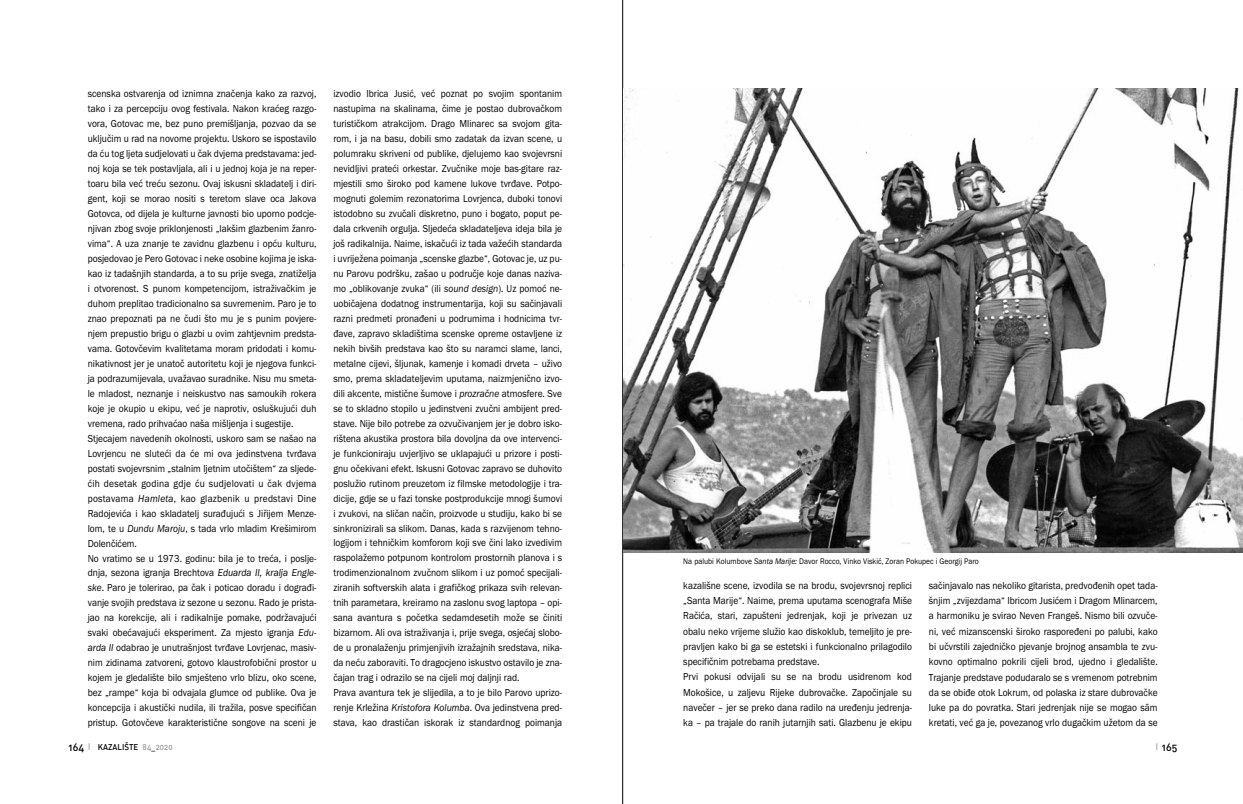
<style>
.page{position:relative;width:1243px;height:804px;background:#fff}
.page>*{position:absolute;margin:0;border:0;box-sizing:border-box;transform-origin:0 0}
.t1{font:10.5px/15px "Franklin Gothic";color:#000;scale:.9 1}
.t2{font:10.5px "DIN Medium Rounded";color:#000}
.t3{font:8.4px "Franklin Gothic";color:#000;scale:.9 1}
.t4{font:8.4px "DIN Medium Rounded";color:#000;scale:.95 1}
.s1{font-style:italic}
.s2{font-size:10.5px}
.s3{font-size:9.45px;color:#969696}
.s4{color:#999}
</style>
<div class="page">
<hr style="left:622px;top:0;width:1px;height:803px;background:#000">
<img style="left:623px;top:89px;width:620px;height:463px">
<p class="t1" style="left:88px;top:87px;width:256px">scenska ostvarenja od iznimna značenja kako za razvoj, tako i za percepciju ovog festivala. Nakon kraćeg razgo&shy;vora, Gotovac me, bez puno premišljanja, pozvao da se uključim u rad na novome projektu. Uskoro se ispostavilo da ću tog ljeta sudjelovati u čak dvjema predstavama: jed&shy;noj koja se tek postavljala, ali i u jednoj koja je na reper&shy;toaru bila već treću sezonu. Ovaj iskusni skladatelj i diri&shy;gent, koji se morao nositi s teretom slave oca Jakova Gotovca, od dijela je kulturne javnosti bio uporno podcje&shy;njivan zbog svoje priklonjenosti „lakšim glazbenim žanro&shy;vima“. A uza znanje te zavidnu glazbenu i opću kulturu, posjedovao je Pero Gotovac i neke osobine kojima je iska&shy;kao iz tadašnjih standarda, a to su prije svega, znatiželja i otvorenost. S punom kompetencijom, istraživačkim je duhom preplitao tradicionalno sa suvremenim. Paro je to znao prepoznati pa ne čudi što mu je s punim povjere&shy;njem prepustio brigu o glazbi u ovim zahtjevnim predsta&shy;vama. Gotovčevim kvalitetama moram pridodati i komu&shy;nikativnost jer je unatoč autoritetu koji je njegova funkci&shy;ja podrazumijevala, uvažavao suradnike. Nisu mu smeta&shy;le mladost, neznanje i neiskustvo nas samoukih rokera koje je okupio u ekipu, već je naprotiv, osluškujući duh vremena, rado prihvaćao naša mišljenja i sugestije.<br>Stjecajem navedenih okolnosti, uskoro sam se našao na Lovrjencu ne sluteći da će mi ova jedinstvena tvrđava postati svojevrsnim „stalnim ljetnim utočištem“ za sljede&shy;ćih desetak godina gdje ću sudjelovati u čak dvjema postavama <span class="s1">Hamleta</span>, kao glazbenik u predstavi Dine Radojevića i kao skladatelj surađujući s Jiřijem Menze - lom, te u <span class="s1">Dundu Maroju</span>, s tada vrlo mladim Krešimirom Dolenčićem.<br>No vratimo se u 1973. godinu: bila je to treća, i poslje&shy;dnja, sezona igranja Brechtova <span class="s1">Eduarda II, kralja En gle - ske</span>. Paro je tolerirao, pa čak i poticao doradu i dograđi&shy;vanje svojih predstava iz sezone u sezonu. Rado je prista&shy;jao na korekcije, ali i radikalnije pomake, podržavajući sva ki obećavajući eksperiment. Za mjesto igranja <span class="s1">Edu - arda II</span> odabrao je unutrašnjost tvrđave Lovrjenac, masiv - nim zidinama zatvoreni, gotovo klaustrofobični prostor u kojem je gledalište bilo smješteno vrlo blizu, oko scene, bez „rampe“ koja bi odvajala glumce od publike. Ova je koncepcija i akustički nudila, ili tražila, posve specifičan pristup. Gotovčeve karakteristične songove na sceni je</p>
<p class="t1" style="left:333px;top:87px;width:256px">izvodio Ibrica Jusić, već poznat po svojim spontanim nastupima na skalinama, čime je postao dubrovačkom turističkom atrakcijom. Drago Mlinarec sa svojom gita&shy;rom, i ja na basu, dobili smo zadatak da izvan scene, u polumraku skriveni od publike, djelujemo kao svojevrsni nevidljivi prateći orkestar. Zvučnike moje bas-gitare raz&shy;mjestili smo široko pod kamene lukove tvrđave. Pot po - mognuti golemim rezonatorima Lovrjenca, duboki tonovi istodobno su zvučali diskretno, puno i bogato, poput pe - dala crkvenih orgulja. Sljedeća skladateljeva ideja bila je još radikalnija. Naime, iskačući iz tada važećih standarda i uvriježena poimanja „scenske glazbe“, Gotovac je, uz pu - nu Parovu podršku, zašao u područje koje danas naziva&shy;mo „oblikovanje zvuka“ (ili <span class="s1">sound design</span>). Uz pomoć ne - uobičajena dodatnog instrumentarija, koji su sačinjavali razni predmeti pronađeni u podrumima i hodnicima tvr&shy;đave, zapravo skladištima scenske opreme ostavljene iz nekih bivših predstava kao što su naramci slame, lanci, metalne cijevi, šljunak, kamenje i komadi drveta – uživo smo, prema skladateljevim uputama, naizmjenično izvo&shy;dili akcente, mistične šumove i <span class="s1">prozračne</span> atmosfere. Sve se to skladno stopilo u jedinstveni zvučni ambijent pred&shy;stave. Nije bilo potrebe za ozvučivanjem jer je dobro isko&shy;rištena akustika prostora bila dovoljna da ove intervenci&shy;je funkcioniraju uvjerljivo se uklapajući u prizore i posti&shy;gnu očekivani efekt. Iskusni Gotovac zapravo se duhovito poslužio rutinom preuzetom iz filmske metodologije i tra&shy;dicije, gdje se u fazi tonske postprodukcije mnogi šumovi i zvukovi, na sličan način, proizvode u studiju, kako bi se sinkronizirali sa slikom. Danas, kada s razvijenom tehno&shy;logijom i tehničkim komforom koji sve čini lako izvedivim raspolažemo potpunom kontrolom prostornih planova i s trodimenzionalnom zvučnom slikom i uz pomoć specijali&shy;ziranih softverskih alata i grafičkog prikaza svih relevan&shy;tnih parametara, kreiramo na zaslonu svog laptopa – opi&shy;sana avantura s početka sedamdesetih može se činiti bizarnom. Ali ova istraživanja i, prije svega, osjećaj slobo&shy;de u pronalaženju primjenjivih izražajnih sredstava, nika&shy;da neću zaboraviti. To dragocjeno iskustvo ostavilo je zna&shy;čajan trag i odrazilo se na cijeli moj daljnji rad.<br>Prava avantura tek je slijedila, a to je bilo Parovo uprizo&shy;renje Krležina <span class="s1">Kristofora Kolumba</span>. Ova jedinstvena pred&shy;stava, kao drastičan iskorak iz standardnog poimanja</p>
<p class="t4" style="left:69px;top:743px;width:111px"><span class="s2">164</span> <span class="s3">I</span> KAZALIŠTE <span class="s4">84</span>_<span class="s4">2020</span></p>
<p class="t3" style="left:683px;top:558px;width:330px">Na palubi Kolumbove <span class="s1">Santa Marije:</span> Davor Rocco, Vinko Viskić, Zoran Pokupec i Georgij Paro</p>
<p class="t1" style="left:683px;top:578px;width:256px">kazališne scene, izvodila se na brodu, svojevrsnoj replici „Santa Marije“. Naime, prema uputama scenografa Miše Račića, stari, zapušteni jedrenjak, koji je privezan uz obalu neko vrijeme služio kao diskoklub, temeljito je pre&shy;pravljen kako bi ga se estetski i funkcionalno prilagodilo specifičnim potrebama predstave.<br>Prvi pokusi odvijali su se na brodu usidrenom kod Mokošice, u zaljevu Rijeke dubrovačke. Započinjale su navečer – jer se preko dana radilo na uređenju jedrenja&shy;ka – pa trajale do ranih jutarnjih sati. Glazbenu je ekipu</p>
<p class="t1" style="left:929px;top:578px;width:256px;text-align:justify">sačinjavalo nas nekoliko gitarista, predvođenih opet tada&shy;šnjim „zvijezdama“ Ibricom Jusićem i Dragom Mlinarcem, a harmoniku je svirao Neven Frangeš. Nismo bili ozvuče&shy;ni, već mizanscenski široko raspoređeni po palubi, kako bi učvrstili zajedničko pjevanje brojnog ansambla te zvu&shy;kovno optimalno pokrili cijeli brod, ujedno i gledalište.<br>Trajanje predstave podudaralo se s vremenom potrebnim da se obiđe otok Lokrum, od polaska iz stare dubrovačke luke pa do povratka. Stari jedrenjak nije se mogao sâm kretati, već ga je, povezanog vrlo dugačkim užetom da se</p>
<p class="t2" style="left:1156px;top:743px;width:23px"><span class="s3">I</span> 165</p>
</div>
